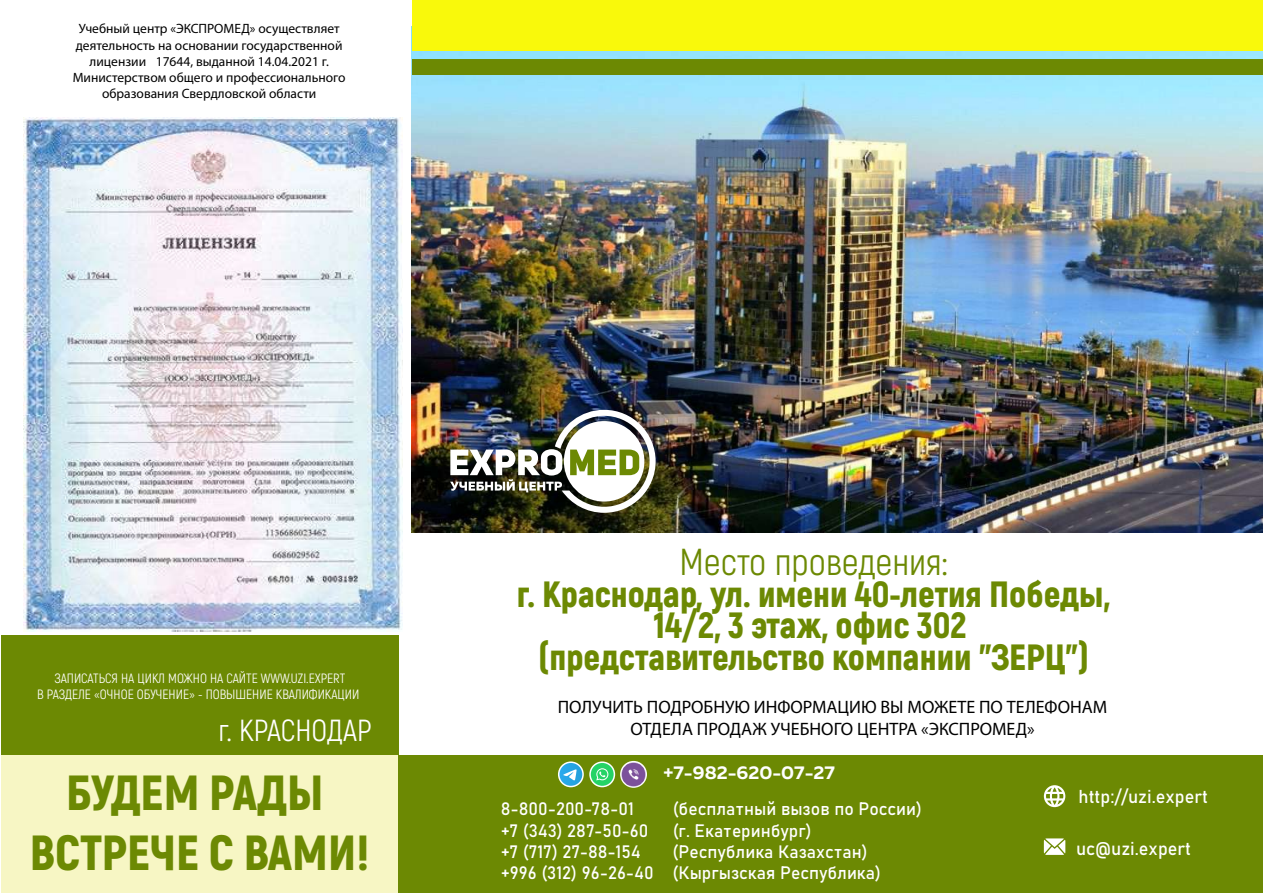
<style>
.page{position:relative;width:1263px;height:893px;background:#fff}
.page>*{position:absolute;margin:0;border:0;box-sizing:border-box;transform-origin:0 0}
.t1{font:900 49.2px/59.1px "Akrobat";color:#6c8903;text-align:center}
.t2{font:37.5px "Akrobat";color:#6c8903}
.t3{font:900 36.45px/31.5px "Akrobat";color:#6c8903;text-align:center}
.t4{font:30.45px "Akrobat";color:#fff}
.t5{font:18.45px "Bahnschrift";color:#fff}
.t6{font:700 18.45px "Muller";color:#fff}
.t7{font:18px/21.6px "Myriad Pro";color:#000;text-align:center}
.t8{font:17.85px/21.3px "Bahnschrift";color:#fff}
.t9{font:13.5px/16.2px "Myriad Pro";color:#000;text-align:center}
.t10{font:13.5px/16.2px "Akrobat";color:#fff;text-align:center}
</style>
<div class="page">
<img style="left:412px;top:50px;width:851px;height:482px">
<div style="left:1px;top:755px;width:397px;height:138px;background:#f7f6c4"></div>
<div style="left:1px;top:635px;width:397px;height:120px;background:#6c8903"></div>
<img style="left:23px;top:118px;width:379px;height:514px">
<div style="left:398px;top:755px;width:865px;height:138px;background:#6c8903"></div>
<svg style="left:1044px;top:785px;width:21px;height:22px"></svg>
<svg style="left:1044px;top:838px;width:21px;height:17px"></svg>
<div style="left:412px;top:0;width:851px;height:50px;background:#f9f90b"></div>
<div style="left:412px;top:59px;width:851px;height:15px;background:#6c8903"></div>
<div style="left:590px;top:762px;width:24px;height:24px;background:#25d366;border-radius:50%"></div>
<div style="left:589px;top:761px;width:26px;height:26px;border:2px solid #fff;border-radius:50%"></div>
<svg style="left:596px;top:768px;width:12px;height:12px"></svg>
<svg style="left:559px;top:762px;width:24px;height:24px"></svg>
<div style="left:558px;top:761px;width:26px;height:26px;border:2px solid #fff;border-radius:50%"></div>
<svg style="left:563px;top:769px;width:14px;height:11px"></svg>
<img style="left:620px;top:761px;width:27px;height:26px">
<img style="left:450px;top:410px;width:206px;height:103px">
<p class="t9" style="left:73px;top:20px;width:274px">Учебный центр «ЭКСПРОМЕД» осуществляет деятельность на основании государственной лицензии 17644, выданной 14.04.2021 г.<br>Министерством общего и профессионального образования Свердловской области</p>
<p class="t10" style="left:37px;top:670px;width:324px">ЗАПИСАТЬСЯ НА ЦИКЛ МОЖНО НА САЙТЕ WWW.UZI.EXPERT<br>В РАЗДЕЛЕ «ОЧНОЕ ОБУЧЕНИЕ» - ПОВЫШЕНИЕ КВАЛИФИКАЦИИ</p>
<h3 class="t4" style="left:218px;top:712px;width:155px">г. КРАСНОДАР</h3>
<h1 class="t1" style="left:30px;top:763px;width:342px">БУДЕМ РАДЫ<br>ВСТРЕЧЕ С ВАМИ!</h1>
<h2 class="t2" style="left:679px;top:540px;width:270px">Место проведения:</h2>
<h3 class="t3" style="left:517px;top:578px;width:595px">г. Краснодар, ул. имени 40-летия Победы,<br>14/2, 3 этаж, офис 302 (представительство компании "ЗЕРЦ")</h3>
<h3 class="t7" style="left:558px;top:696px;width:551px">ПОЛУЧИТЬ ПОДРОБНУЮ ИНФОРМАЦИЮ ВЫ МОЖЕТЕ ПО ТЕЛЕФОНАМ<br>ОТДЕЛА ПРОДАЖ УЧЕБНОГО ЦЕНТРА «ЭКСПРОМЕД»</h3>
<h3 class="t6" style="left:664px;top:761px;width:173px">+7-982-620-07-27</h3>
<h3 class="t8" style="left:501px;top:797px;width:135px">8-800-200-78-01</h3>
<h3 class="t8" style="left:673px;top:797px;width:251px">(бесплатный вызов по России)</h3>
<h3 class="t8" style="left:501px;top:818px;width:149px">+7 (343) 287-50-60</h3>
<h3 class="t8" style="left:673px;top:818px;width:141px">(г. Екатеринбург)</h3>
<h3 class="t8" style="left:501px;top:840px;width:142px">+7 (717) 27-88-154</h3>
<h3 class="t8" style="left:501px;top:840px;width:382px;text-indent:172px">(Республика Казахстан) +996 (312) 96-26-40 (Кыргызская Республика)</h3>
<h3 class="t5" style="left:1079px;top:783px;width:131px">http://uzi.expert</h3>
<h3 class="t5" style="left:1076px;top:834px;width:116px">uc@uzi.expert</h3>
</div>
